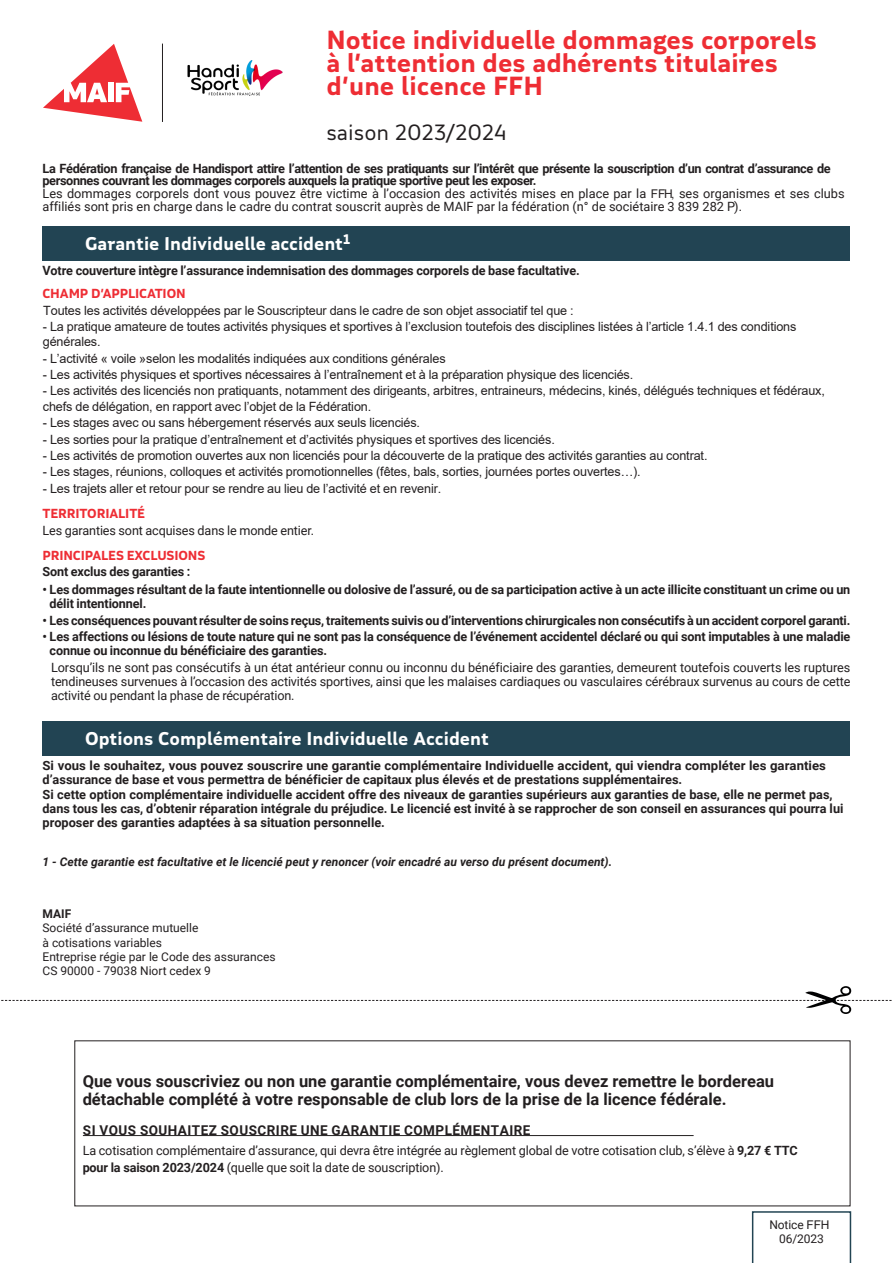
<style>
.page{position:relative;width:893px;height:1263px;background:#fff}
.page>*{position:absolute;margin:0;border:0;box-sizing:border-box;transform-origin:0 0}
.t1{font:700 25.5px/23.1px "MAIF";color:#ee2d34}
.t2{font:21px "MAIF";color:#231f20}
.t3{font:700 18px "MAIF";color:#fff}
.t4{font:700 18px "MAIF";color:#fff}
.t5{font:700 16.5px/18px "Roboto";color:#231f20}
.t6{font:700 13.5px "Roboto";letter-spacing:.035em;color:#231f20}
.t7{font:700 12.75px/14.2px "Roboto";letter-spacing:-.01em;color:#231f20}
.t8{font:12.75px/15.3px "Arial";letter-spacing:-.01em;color:#231f20}
.t9{font:12.75px/12.8px "Roboto";letter-spacing:-.01em;color:#231f20}
.t10{font:700 12.75px "MAIF";letter-spacing:-.01em;color:#ee2d34}
.t11{font:12px/14.4px "Roboto";color:#231f20;text-align:center}
.t12{font:italic 700 12px "Roboto";color:#231f20}
.t13{font:700 12px "Roboto";color:#231f20}
.s1{font-style:inherit}
.s2{font-weight:700}
.s3{font-family:"Arial";font-size:12px}
.s4{font-family:"Arial"}
</style>
<div class="page">
<div style="left:43px;top:226px;width:807px;height:34px;background:#224453"></div>
<div style="left:43px;top:721px;width:807px;height:34px;background:#224453"></div>
<svg style="left:752px;top:1211px;width:99px;height:52px"></svg>
<hr style="left:83px;top:1135px;width:611px;height:1px;background:#231f20">
<img style="left:187px;top:60px;width:96px;height:36px">
<svg style="left:43px;top:44px;width:99px;height:78px"></svg>
<hr style="left:162px;top:44px;width:1px;height:78px;background:#231f20">
<svg style="left:1px;top:986px;width:891px;height:28px"></svg>
<h1 class="t1" style="left:326px;top:27px;width:492px">Notice individuelle dommages corporels à l’attention des adhérents titulaires d’une licence FF<span class="s1">H</span></h1>
<h2 class="t2" style="left:326px;top:119px;width:182px">saison 2023/2024</h2>
<p class="t9" style="left:43px;top:161px;width:804px"><span class="s2">La Fédération française de</span> <span class="s2">Handisport</span> <span class="s2">attire l’attention de ses pratiquants sur l’intérêt que présente la souscription d’un contrat d’assurance de personnes couvrant les dommages corporels auxquels la pratique sportive peut les exposer.<br></span>Les dommages corporels dont vous pouvez être victime à l’occasion des activités mises en place par la <span class="s3">FFH,</span> ses organismes et ses clubs affiliés sont pris en charge dans le cadre du contrat souscrit auprès de MAIF par la fédération (n° de sociétaire <span class="s1">3 839 282 P</span>).</p>
<h3 class="t4" style="left:85px;top:232px;width:267px">Garantie Individuelle accident<sup>1</sup></h3>
<p class="t7" style="left:43px;top:263px;width:539px">Votre couverture intègre l’assurance indemnisation des dommages corporels de base facultative.</p>
<p class="t10" style="left:43px;top:285px;width:145px">CHAMP D’APPLICATION</p>
<p class="t8" style="left:43px;top:302px;width:532px">Toutes les activités développées par le Souscripteur dans le cadre de son objet associatif tel que :</p>
<p class="t8" style="left:43px;top:319px;width:755px">- La pratique amateure de toutes activités physiques et sportives à l’exclusion toutefois des disciplines listées à l’article 1.4.1 des conditions générales.</p>
<p class="t8" style="left:43px;top:350px;width:404px">- L’activité « voile »selon les modalités indiquées aux conditions générales</p>
<p class="t8" style="left:43px;top:367px;width:592px">- Les activités physiques et sportives nécessaires à l’entraînement et à la préparation physique des licenciés.</p>
<p class="t8" style="left:43px;top:383px;width:784px">- Les activités des licenciés non pratiquants, notamment des dirigeants, arbitres, entraineurs, médecins, kinés, délégués techniques et fédéraux, chefs de délégation, en rapport avec l’objet de la Fédération.</p>
<p class="t8" style="left:43px;top:415px;width:379px">- Les stages avec ou sans hébergement réservés aux seuls licenciés.</p>
<p class="t8" style="left:43px;top:431px;width:514px">- Les sorties pour la pratique d’entraînement et d’activités physiques et sportives des licenciés.</p>
<p class="t8" style="left:43px;top:448px;width:666px">- Les activités de promotion ouvertes aux non licenciés pour la découverte de la pratique des activités garanties au contrat.</p>
<p class="t8" style="left:43px;top:464px;width:599px">- Les stages, réunions, colloques et activités promotionnelles (fêtes, bals, sorties, journées portes ouvertes…).</p>
<p class="t8" style="left:43px;top:480px;width:400px">- Les trajets aller et retour pour se rendre au lieu de l’activité et en revenir.</p>
<p class="t10" style="left:43px;top:506px;width:104px">TERRITORIALITÉ</p>
<p class="t9" style="left:43px;top:523px;width:273px">Les garanties sont acquises dans le monde entier.</p>
<p class="t10" style="left:43px;top:547px;width:164px">PRINCIPALES EXCLUSIONS</p>
<p class="t7" style="left:43px;top:564px;width:150px">Sont exclus des garanties :</p>
<p class="t7" style="left:50px;top:582px;width:802px;text-indent:-7px">• Les dommages résultant de la faute intentionnelle ou dolosive de l’assuré, ou de sa participation active à un acte illicite constituant un crime ou un délit intentionnel.</p>
<p class="t7" style="left:43px;top:612px;width:809px">• Les conséquences pouvant résulter de soins reçus, traitements suivis ou d’interventions chirurgicales non consécutifs à un accident corporel garanti.</p>
<p class="t7" style="left:50px;top:629px;width:802px;text-indent:-7px">• Les affections ou lésions de toute nature qui ne sont pas la conséquence de l’événement accidentel déclaré ou qui sont imputables à une maladie connue ou inconnue du bénéficiaire des garanties.</p>
<p class="t9" style="left:51px;top:659px;width:801px;line-height:14.2px;text-align:justify">Lorsqu’ils ne sont pas consécutifs à un état antérieur connu ou inconnu du bénéficiaire des garanties, demeurent toutefois couverts les ruptures tendineuses survenues à l’occasion des activités sportives, ainsi que les malaises cardiaques ou vasculaires cérébraux survenus au cours de cette activité ou pendant la phase de récupération.</p>
<h3 class="t3" style="left:85px;top:727px;width:405px"><span class="s1">Options</span> Complémentaire Individuelle Accident</h3>
<p class="t7" style="left:43px;top:758px;width:802px">Si vous le souhaitez, vous pouvez souscrire <span class="s1">une</span> garantie complémentaire Individuelle accident, qui viendr<span class="s1">a</span> compléter les garanties d’assurance de base et vous permettr<span class="s1">a</span> de bénéficier de capitaux plus élevés et de prestations supplémentaires.<br>Si ce<span class="s1">tte</span> option complémentaire individuelle accident offre des niveaux de garanties supérieurs aux garanties de base, elle ne permet pas, dans tous les cas, d’obtenir réparation intégrale du préjudice. Le licencié est invité à se rapprocher de son conseil en assurances qui pourra lui proposer des garanties adaptées à sa situation personnelle.</p>
<p class="t12" style="left:43px;top:853px;width:571px"><span class="s1">1</span> - Cette garantie est facultative et le licencié peut y renoncer (voir encadré au verso du présent document).</p>
<p class="t13" style="left:43px;top:905px;width:30px">MAIF</p>
<p class="t11" style="left:43px;top:920px;width:235px;text-align:left">Société d’assurance mutuelle<br>à cotisations variables<br>Entreprise régie par le Code des assurances<br>CS 90000 - 79038 Niort cedex 9</p>
<p class="t5" style="left:83px;top:1072px;width:693px">Que vous souscriviez ou non une garantie complémentaire, vous devez remettre le bordereau détachable complété à votre responsable de club lors de la prise de la licence fédérale.</p>
<p class="t6" style="left:83px;top:1120px;width:449px">SI VOUS SOUHAITEZ SOUSCRIRE UNE GARANTIE COMPLÉMENTAIRE</p>
<p class="t9" style="left:83px;top:1142px;width:717px;line-height:16.5px">La cotisation complémentaire d’assurance, qui devra être intégrée au règlement global de votre cotisation club, s’élève à <span class="s2">9,27</span> <span class="s2">€</span> <span class="s2">TTC </span><span class="s2">pour la saison 202</span><span class="s2">3</span><span class="s2">/202</span><span class="s2">4</span> (quelle que soit la date de souscription).</p>
<p class="t11" style="left:769px;top:1217px;width:62px">Notice <span class="s4">FFH<br></span>06/202<span class="s1">3</span></p>
</div>
